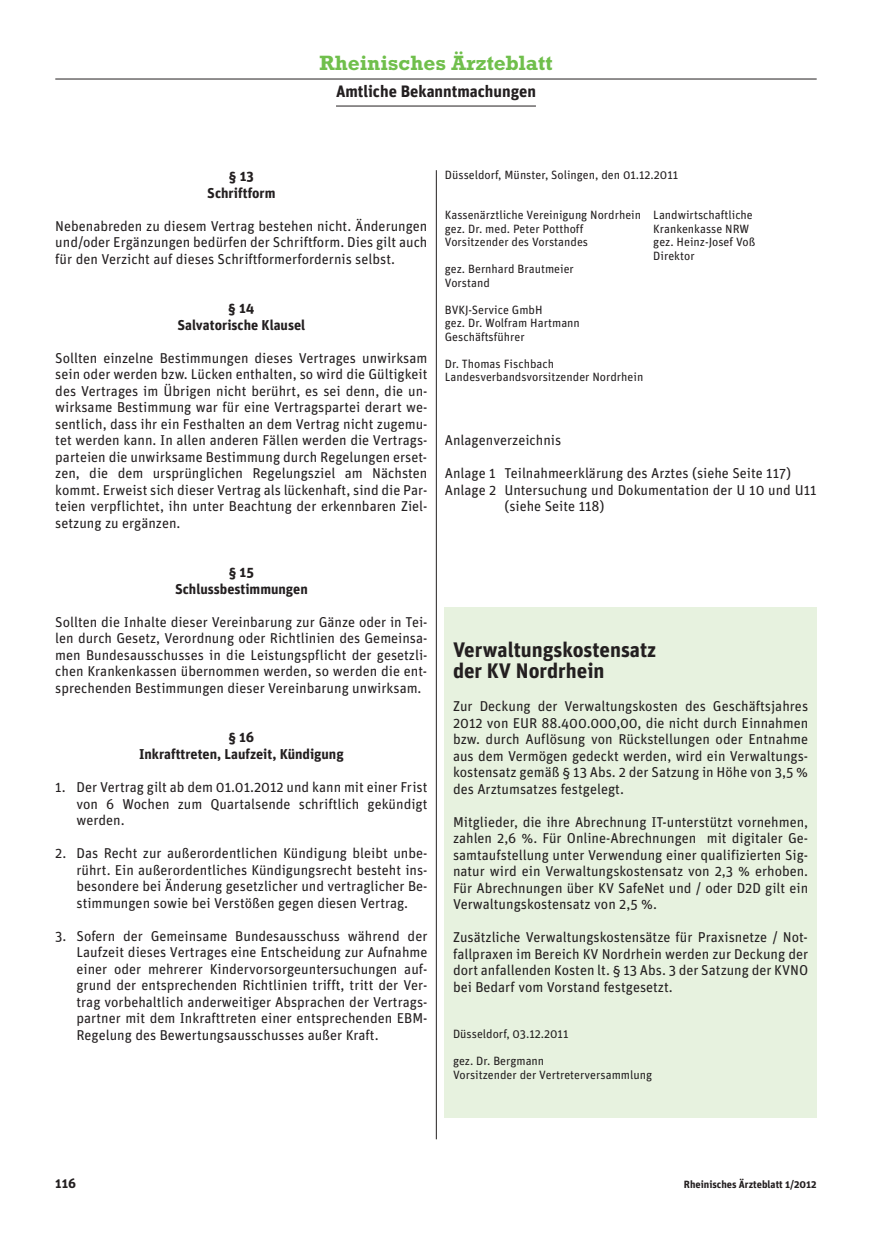
<style>
.page{position:relative;width:872px;height:1234px;background:#fff}
.page>*{position:absolute;margin:0;border:0;box-sizing:border-box;transform-origin:0 0}
.t1{font:700 21px/21px "Unit";color:#231f20}
.t2{font:700 21px "Rockwell";color:#70bf4c}
.t3{font:700 16.5px "Unit";color:#231f20}
.t4{font:14.25px/16.5px "Unit";color:#231f20;text-align:justify}
.t5{font:700 14.25px/16.5px "Unit";color:#231f20;text-align:center}
.t6{font:700 13.5px "Unit";color:#231f20}
.t7{font:12px/13.5px "Unit";color:#231f20}
.t8{font:700 10.5px "Unit";color:#231f20}
</style>
<div class="page">
<hr style="left:55px;top:79px;width:761px;height:1px;background:#231f20">
<hr style="left:336px;top:106px;width:200px;height:1px;background:#231f20">
<hr style="left:436px;top:170px;width:1px;height:968px;background:#231f20">
<div style="left:444px;top:606px;width:372px;height:511px;background:#e7f2df"></div>
<h1 class="t2" style="left:319px;top:56px;width:235px">Rheinisches Ärzteblatt</h1>
<p class="t3" style="left:336px;top:86px;width:201px">Amtliche Bekanntmachungen</p>
<p class="t5" style="left:207px;top:169px;width:70px">§ 13<br>Schriftform</p>
<p class="t4" style="left:55px;top:219px;width:374px">Nebenabreden zu diesem Vertrag bestehen nicht. Änderungen und/oder Ergänzungen bedürfen der Schriftform. Dies gilt auch für den Verzicht auf dieses Schriftformerfordernis selbst.</p>
<p class="t5" style="left:177px;top:301px;width:129px">§ 14<br>Salvatorische Klausel</p>
<p class="t4" style="left:55px;top:351px;width:374px">Sollten einzelne Bestimmungen dieses Vertrages unwirksam sein oder werden bzw. Lücken enthalten, so wird die Gültigkeit des Vertrages im Übrigen nicht berührt, es sei denn, die un&shy;wirksame Bestimmung war für eine Vertragspartei derart we&shy;sentlich, dass ihr ein Festhalten an dem Vertrag nicht zugemu&shy;tet werden kann. In allen anderen Fällen werden die Vertrags&shy;parteien die unwirksame Bestimmung durch Regelungen erset&shy;zen, die dem ursprünglichen Regelungsziel am Nächsten kommt. Erweist sich dieser Vertrag als lückenhaft, sind die Par&shy;teien verpflichtet, ihn unter Beachtung der erkennbaren Ziel&shy;setzung zu ergänzen.</p>
<p class="t5" style="left:175px;top:565px;width:134px">§ 15<br>Schlussbestimmungen</p>
<p class="t4" style="left:55px;top:615px;width:374px">Sollten die Inhalte dieser Vereinbarung zur Gänze oder in Tei&shy;len durch Gesetz, Verordnung oder Richtlinien des Gemeinsa&shy;men Bundesausschusses in die Leistungspflicht der gesetzli&shy;chen Krankenkassen übernommen werden, so werden die ent&shy;sprechenden Bestimmungen dieser Vereinbarung unwirksam.</p>
<p class="t5" style="left:139px;top:730px;width:206px">§ 16<br>Inkrafttreten, Laufzeit, Kündigung</p>
<p class="t4" style="left:76px;top:780px;width:352px;text-indent:-21px">1. Der Vertrag gilt ab dem 01.01.2012 und kann mit einer Frist von 6 Wochen zum Quartalsende schriftlich gekündigt werden.</p>
<p class="t4" style="left:76px;top:846px;width:352px;text-indent:-21px">2. Das Recht zur außerordentlichen Kündigung bleibt unbe&shy;rührt. Ein außerordentliches Kündigungsrecht besteht ins&shy;besondere bei Änderung gesetzlicher und vertraglicher Be&shy;stimmungen sowie bei Verstößen gegen diesen Vertrag.</p>
<p class="t4" style="left:76px;top:928px;width:352px;text-indent:-21px">3. Sofern der Gemeinsame Bundesausschuss während der Laufzeit dieses Vertrages eine Entscheidung zur Aufnahme einer oder mehrerer Kindervorsorgeuntersuchungen auf&shy;grund der entsprechenden Richtlinien trifft, tritt der Ver&shy;trag vorbehaltlich anderweitiger Absprachen der Vertrags&shy;partner mit dem Inkrafttreten einer entsprechenden EBM-Regelung des Bewertungsausschusses außer Kraft.</p>
<p class="t7" style="left:445px;top:169px;width:235px">Düsseldorf, Münster, Solingen, den 01.12.2011</p>
<p class="t7" style="left:445px;top:209px;width:309px">Kassenärztliche Vereinigung Nordrhein Landwirtschaftliche gez. Dr. med. Peter Potthoff</p>
<p class="t7" style="left:653px;top:223px;width:97px">Krankenkasse NRW</p>
<p class="t7" style="left:445px;top:236px;width:145px">Vorsitzender des Vorstandes</p>
<p class="t7" style="left:653px;top:236px;width:104px">gez. Heinz-Josef Voß<br>Direktor</p>
<p class="t7" style="left:445px;top:263px;width:130px">gez. Bernhard Brautmeier<br>Vorstand</p>
<p class="t7" style="left:445px;top:304px;width:137px">BVKJ-Service GmbH<br>gez. Dr. Wolfram Hartmann<br>Geschäftsführer</p>
<p class="t7" style="left:445px;top:358px;width:200px">Dr. Thomas Fischbach<br>Landesverbandsvorsitzender Nordrhein</p>
<p class="t4" style="left:445px;top:433px;width:118px">Anlagenverzeichnis</p>
<p class="t4" style="left:445px;top:466px;width:348px">Anlage 1 Teilnahmeerklärung des Arztes (siehe Seite 117)</p>
<p class="t4" style="left:445px;top:483px;width:373px">Anlage 2 Untersuchung und Dokumentation der U 10 und U11</p>
<p class="t4" style="left:504px;top:499px;width:102px">(siehe Seite 118)</p>
<h1 class="t1" style="left:453px;top:641px;width:205px">Verwaltungskostensatz der KV Nordrhein</h1>
<p class="t4" style="left:453px;top:699px;width:357px">Zur Deckung der Verwaltungskosten des Geschäftsjahres 2012 von EUR 88.400.000,00, die nicht durch Einnahmen bzw. durch Auflösung von Rückstellungen oder Entnahme aus dem Vermögen gedeckt werden, wird ein Verwaltungs&shy;kostensatz gemäß § 13 Abs. 2 der Satzung in Höhe von 3,5 % des Arztumsatzes festgelegt.</p>
<p class="t4" style="left:453px;top:814px;width:357px">Mitglieder, die ihre Abrechnung IT-unterstützt vornehmen, zahlen 2,6 %. Für Online-Abrechnungen mit digitaler Ge&shy;samtaufstellung unter Verwendung einer qualifizierten Sig&shy;natur wird ein Verwaltungskostensatz von 2,3 % erhoben.<br>Für Abrechnungen über KV SafeNet und / oder D2D gilt ein Verwaltungskostensatz von 2,5 %.</p>
<p class="t4" style="left:453px;top:930px;width:357px">Zusätzliche Verwaltungskostensätze für Praxisnetze / Not&shy;fallpraxen im Bereich KV Nordrhein werden zur Deckung der dort anfallenden Kosten lt. § 13 Abs. 3 der Satzung der KVNO bei Bedarf vom Vorstand festgesetzt.</p>
<p class="t7" style="left:453px;top:1028px;width:117px">Düsseldorf, 03.12.2011</p>
<p class="t7" style="left:453px;top:1055px;width:201px">gez. Dr. Bergmann<br>Vorsitzender der Vertreterversammlung</p>
<p class="t6" style="left:55px;top:1178px;width:22px">116</p>
<p class="t8" style="left:684px;top:1180px;width:134px">Rheinisches Ärzteblatt 1/2012</p>
</div>
